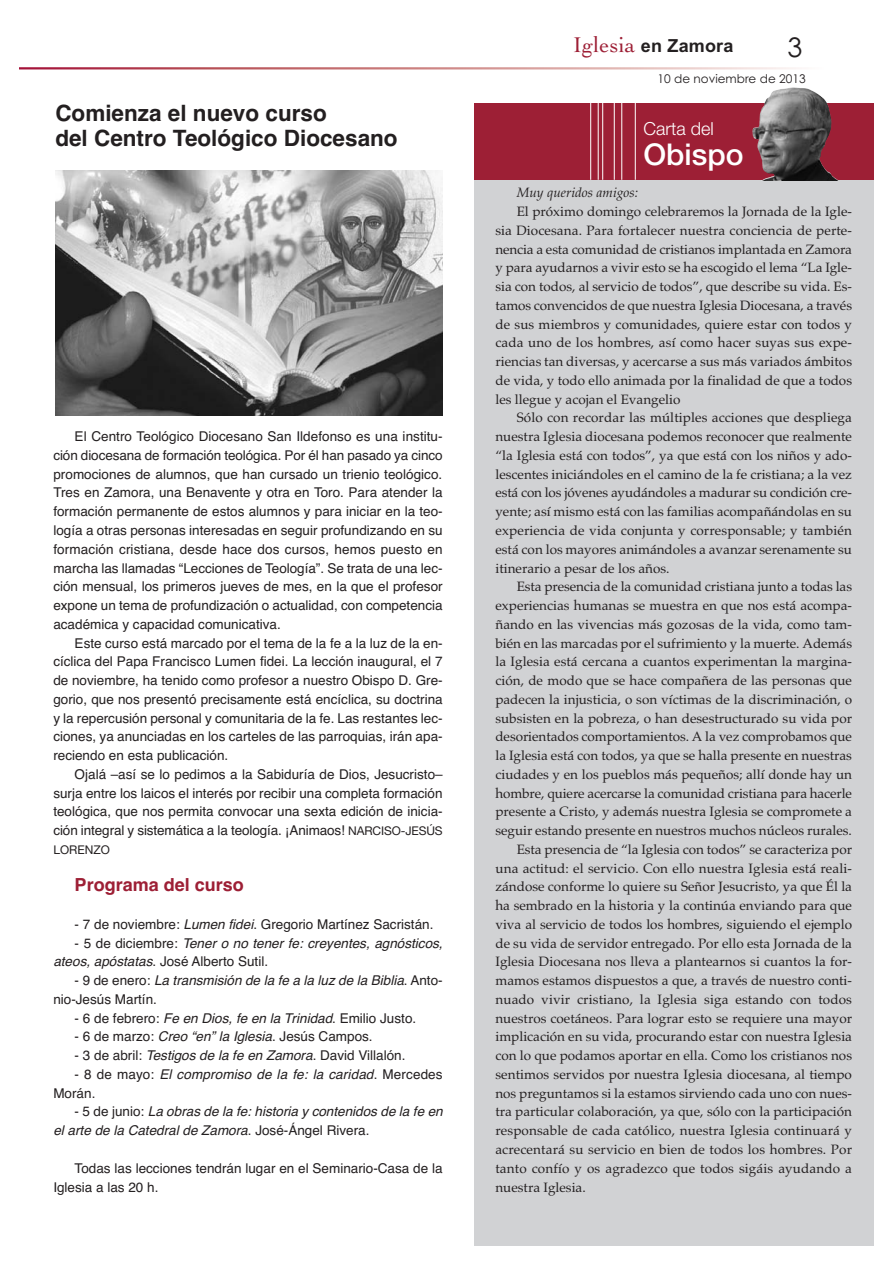
<style>
.page{position:relative;width:893px;height:1265px;background:#fff}
.page>*{position:absolute;margin:0;border:0;box-sizing:border-box;transform-origin:0 0}
.t1{font:500 30px "Helvetica Neue";color:#fff}
.t2{font:27px "Century Gothic";color:#231f20}
.t3{font:700 22.5px/25.5px "Helvetica";color:#231f20}
.t4{font:700 18px "Helvetica";color:#9d1f35}
.t5{font:700 18px "Arial";letter-spacing:.01em;color:#231f20}
.t6{font:300 18px "Helvetica Neue";color:#fff}
.t7{font:13.5px/18.8px "Palatino";color:#231f20;text-align:justify}
.t8{font:13.5px/18.8px "Helvetica";color:#231f20;text-align:justify}
.t9{font:italic 13.5px/18.8px "Helvetica";color:#231f20}
.t10{font:italic 13.5px "Palatino";color:#231f20}
.t11{font:12px "Century Gothic";color:#231f20}
.t12{font:12px "Helvetica Neue";color:#231f20}
.s1{font-family:"Helvetica Neue";font-size:12px}
.s2{font-style:italic}
.s3{font-style:normal}
.s4{font-family:"Cochin";font-weight:400;font-size:22.5px;color:#9d1f35}
</style>
<div class="page">
<img style="left:20px;top:67px;width:776px;height:2px">
<div style="left:473px;top:180px;width:400px;height:1065px;background:#d1d2d4"></div>
<svg style="left:474px;top:104px;width:399px;height:76px;background:#93293c"></svg>
<hr style="left:590px;top:96px;width:1px;height:84px;background:#fff">
<hr style="left:598px;top:96px;width:1px;height:84px;background:#fff">
<hr style="left:614px;top:96px;width:1px;height:84px;background:#fff">
<hr style="left:602px;top:96px;width:1px;height:84px;background:#fff">
<hr style="left:621px;top:96px;width:1px;height:84px;background:#fff">
<hr style="left:635px;top:96px;width:1px;height:84px;background:#fff">
<img style="left:55px;top:171px;width:387px;height:245px">
<img style="left:756px;top:171px;width:83px;height:9px">
<h3 class="t3" style="left:55px;top:102px;width:344px">Comienza el nuevo curso<br>del Centro Teológico Diocesano</h3>
<p class="t8" style="left:53px;top:428px;width:391px;text-indent:21px">El Centro Teológico Diocesano San Ildefonso es una institu&shy;ción diocesana de formación teológica. Por él han pasado ya cinco promociones de alumnos, que han cursado un trienio teológico.<br>Tres en Zamora, una Benavente y otra en Toro. Para atender la formación permanente de estos alumnos y para iniciar en la teo&shy;logía a otras personas interesadas en seguir profundizando en su formación cristiana, desde hace dos cursos, hemos puesto en marcha las llamadas “Lecciones de Teología”. Se trata de una lec&shy;ción mensual, los primeros jueves de mes, en la que el profesor expone un tema de profundización o actualidad, con competencia académica y capacidad comunicativa.</p>
<p class="t8" style="left:53px;top:634px;width:391px;text-indent:21px">Este curso está marcado por el tema de la fe a la luz de la en&shy;cíclica del Papa Francisco Lumen fidei. La lección inaugural, el 7 de noviembre, ha tenido como profesor a nuestro Obispo D. Gre&shy;gorio, que nos presentó precisamente está encíclica, su doctrina y la repercusión personal y comunitaria de la fe. Las restantes lec&shy;ciones, ya anunciadas en los carteles de las parroquias, irán apa&shy;reciendo en esta publicación.</p>
<p class="t8" style="left:53px;top:766px;width:391px;text-indent:21px">Ojalá –así se lo pedimos a la Sabiduría de Dios, Jesucristo– surja entre los laicos el interés por recibir una completa formación teológica, que nos permita convocar una sexta edición de inicia&shy;ción integral y sistemática a la teología. ¡Animaos! <span class="s1">NARCISO-JESÚS</span></p>
<p class="t12" style="left:53px;top:845px;width:58px">LORENZO</p>
<h3 class="t4" style="left:75px;top:878px;width:171px">Programa del curso</h3>
<p class="t8" style="left:75px;top:916px;width:360px">- 7 de noviembre: <span class="s2">Lumen fidei</span>. Gregorio Martínez Sacristán.</p>
<p class="t9" style="left:53px;top:934px;width:393px;text-indent:21px"><span class="s3">- 5 d e d i c i e m b r e :</span> Tener o no tener fe: creyentes, agnósticos, ateos, apóstatas<span class="s3">. José Alberto Sutil.</span></p>
<p class="t9" style="left:53px;top:972px;width:391px;text-indent:21px"><span class="s3">- 9 d e e n e r o :</span> La transmisión de la fe a la luz de la Biblia<span class="s3">. A n t o - nio-Jesús Martín.</span></p>
<p class="t8" style="left:75px;top:1009px;width:343px">- 6 de febrero: <span class="s2">Fe en Dios, fe en la Trinidad</span>. Emilio Justo.</p>
<p class="t8" style="left:75px;top:1028px;width:299px">- 6 de marzo: <span class="s2">Creo “en” la Iglesia</span>. Jesús Campos.</p>
<p class="t8" style="left:75px;top:1047px;width:332px">- 3 de abril: <span class="s2">Testigos de la fe en Zamora</span>. David Villalón.</p>
<p class="t9" style="left:53px;top:1066px;width:391px;text-indent:21px"><span class="s3">- 8 d e m a y o :</span> El compromiso de la fe: la caridad<span class="s3">. M e r c e d e s<br>Morán.</span></p>
<p class="t9" style="left:53px;top:1103px;width:393px;text-indent:21px"><span class="s3">- 5 d e j u n i o :</span> La obras de la fe:historia y contenidos de la fe en el arte de la Catedral de Zamora<span class="s3">. J o s é - Á n g e l R i v e r a .</span></p>
<p class="t8" style="left:53px;top:1159px;width:391px;text-indent:21px">Todas las lecciones tendrán lugar en el Seminario-Casa de la<br>Iglesia a las 20 h.</p>
<h3 class="t5" style="left:573px;top:35px;width:162px"><span class="s4">Iglesia</span> en Zamora</h3>
<h2 class="t2" style="left:787px;top:37px;width:16px">3</h2>
<p class="t11" style="left:657px;top:75px;width:150px">10 de noviembre de 2013</p>
<h3 class="t6" style="left:643px;top:122px;width:72px">Carta del</h3>
<h1 class="t1" style="left:643px;top:143px;width:101px">Obispo</h1>
<p class="t10" style="left:516px;top:187px;width:123px">Muy queridos amigos:</p>
<p class="t7" style="left:495px;top:204px;width:358px;text-indent:21px">El próximo domingo celebraremos la Jornada de la Igle&shy;sia Diocesana. Para fortalecer nuestra conciencia de perte&shy;nencia a esta comunidad de cristianos implantada en Zamora y para ayudarnos a vivir esto se ha escogido el lema “La Igle&shy;sia con todos, al servicio de todos”, que describe su vida. Es&shy;tamos convencidos de que nuestra Iglesia Diocesana, a través de sus miembros y comunidades, quiere estar con todos y cada uno de los hombres, así como hacer suyas sus expe&shy;riencias tan diversas, y acercarse a sus más variados ámbitos de vida, y todo ello animada por la finalidad de que a todos les llegue y acojan el Evangelio</p>
<p class="t7" style="left:495px;top:410px;width:358px;text-indent:21px">Sólo con recordar las múltiples acciones que despliega nuestra Iglesia diocesana podemos reconocer que realmente “la Iglesia está con todos”, ya que está con los niños y ado&shy;lescentes iniciándoles en el camino de la fe cristiana; a la vez está con los jóvenes ayudándoles a madurar su condición cre&shy;yente; así mismo está con las familias acompañándolas en su experiencia de vida conjunta y corresponsable; y también está con los mayores animándoles a avanzar serenamente su itinerario a pesar de los años.</p>
<p class="t7" style="left:516px;top:579px;width:337px">Esta presencia de la comunidad cristiana junto a todas las</p>
<p class="t7" style="left:495px;top:597px;width:358px">experiencias humanas se muestra en que nos está acompa-</p>
<p class="t7" style="left:495px;top:616px;width:358px">ñando en las vivencias más gozosas de la vida, como tam-</p>
<p class="t7" style="left:495px;top:635px;width:358px">bién en las marcadas por el sufrimiento y la muerte. Además</p>
<p class="t7" style="left:495px;top:654px;width:358px">la Iglesia está cercana a cuantos experimentan la margina-</p>
<p class="t7" style="left:495px;top:672px;width:358px">ción, de modo que se hace compañera de las personas que</p>
<p class="t7" style="left:495px;top:691px;width:358px">padecen la injusticia, o son víctimas de la discriminación, o</p>
<p class="t7" style="left:495px;top:710px;width:358px">subsisten en la pobreza, o han desestructurado su vida por</p>
<p class="t7" style="left:495px;top:729px;width:358px">desorientados comportamientos. A la vez comprobamos que</p>
<p class="t7" style="left:495px;top:747px;width:358px">la Iglesia está con todos, ya que se halla presente en nuestras</p>
<p class="t7" style="left:495px;top:766px;width:358px">ciudades y en los pueblos más pequeños; allí donde hay un</p>
<p class="t7" style="left:495px;top:785px;width:358px">hombre, quiere acercarse la comunidad cristiana para hacerle</p>
<p class="t7" style="left:495px;top:804px;width:358px">presente a Cristo, y además nuestra Iglesia se compromete a</p>
<p class="t7" style="left:495px;top:822px;width:358px">seguir estando presente en nuestros muchos núcleos rurales.</p>
<p class="t7" style="left:516px;top:841px;width:337px">Esta presencia de “la Iglesia con todos” se caracteriza por</p>
<p class="t7" style="left:495px;top:860px;width:358px">una actitud: el servicio. Con ello nuestra Iglesia está reali-</p>
<p class="t7" style="left:495px;top:879px;width:358px">zándose conforme lo quiere su Señor Jesucristo, ya que Él la</p>
<p class="t7" style="left:495px;top:897px;width:358px">ha sembrado en la historia y la continúa enviando para que</p>
<p class="t7" style="left:495px;top:916px;width:358px">viva al servicio de todos los hombres, siguiendo el ejemplo</p>
<p class="t7" style="left:495px;top:935px;width:358px">de su vida de servidor entregado. Por ello esta Jornada de la</p>
<p class="t7" style="left:495px;top:954px;width:358px">Iglesia Diocesana nos lleva a plantearnos si cuantos la for-</p>
<p class="t7" style="left:495px;top:972px;width:358px">mamos estamos dispuestos a que, a través de nuestro conti-</p>
<p class="t7" style="left:495px;top:991px;width:358px">nuado vivir cristiano, la Iglesia siga estando con todos</p>
<p class="t7" style="left:495px;top:1010px;width:358px">nuestros coetáneos. Para lograr esto se requiere una mayor</p>
<p class="t7" style="left:495px;top:1029px;width:358px">implicación en su vida, procurando estar con nuestra Iglesia</p>
<p class="t7" style="left:495px;top:1047px;width:358px">con lo que podamos aportar en ella. Como los cristianos nos</p>
<p class="t7" style="left:495px;top:1066px;width:358px">sentimos servidos por nuestra Iglesia diocesana, al tiempo</p>
<p class="t7" style="left:495px;top:1085px;width:358px">nos preguntamos si la estamos sirviendo cada uno con nues-</p>
<p class="t7" style="left:495px;top:1104px;width:358px">tra particular colaboración, ya que, sólo con la participación</p>
<p class="t7" style="left:495px;top:1122px;width:358px">responsable de cada católico, nuestra Iglesia continuará y</p>
<p class="t7" style="left:495px;top:1141px;width:358px">acrecentará su servicio en bien de todos los hombres. Por</p>
<p class="t7" style="left:495px;top:1160px;width:358px">tanto confío y os agradezco que todos sigáis ayudando a</p>
<p class="t7" style="left:495px;top:1179px;width:92px">nuestra Iglesia.</p>
</div>
